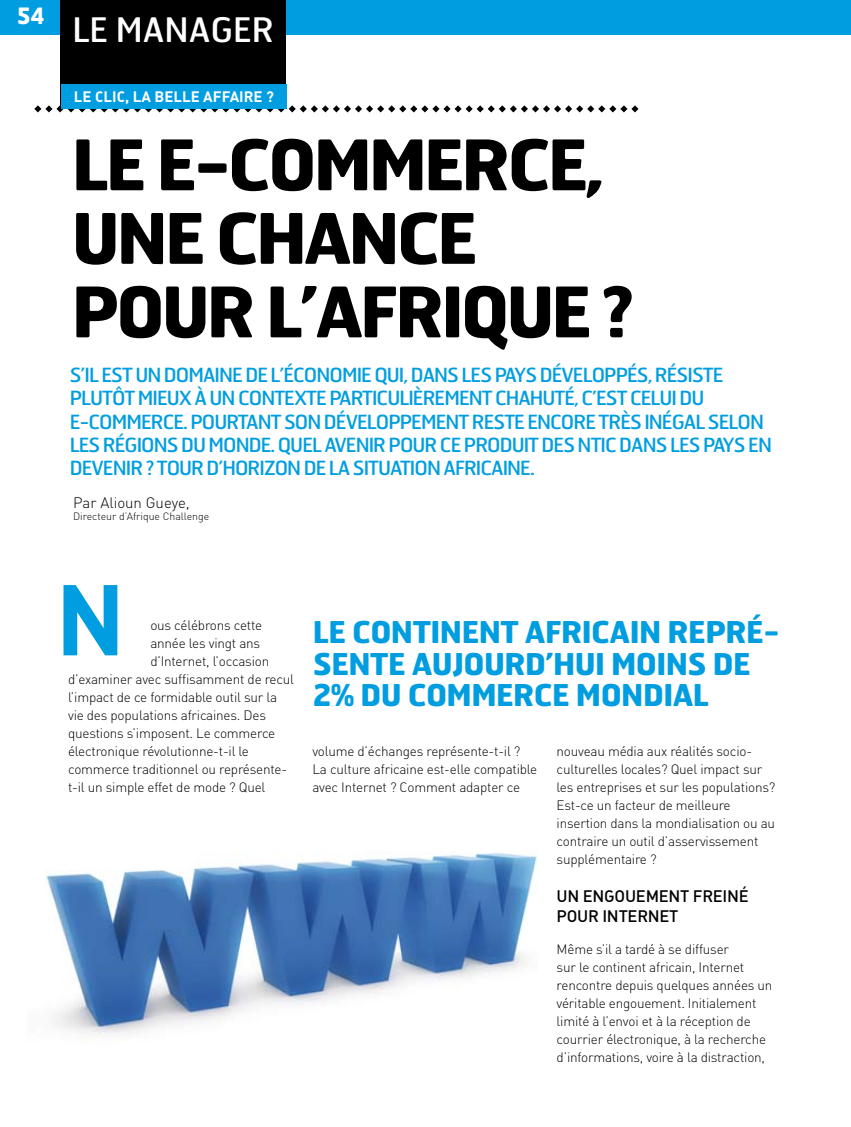
<style>
.page{position:relative;width:851px;height:1127px;background:#fff}
.page>*{position:absolute;margin:0;border:0;box-sizing:border-box;transform-origin:0 0}
.t1{font:700 98.7px "DIN";color:#009ee0}
.t2{font:700 69.45px/73.5px "Hermes";letter-spacing:-.05em;color:#000}
.t3{font:33.75px "Hermes";color:#fff}
.t4{font:700 30px/31.5px "Hermes";letter-spacing:-.02em;color:#009ee0}
.t5{font:700 22.5px "Hermes";color:#fff}
.t6{font:19.5px/23.4px "Hermes";letter-spacing:-.05em;color:#009ee0}
.t7{font:16.5px/19.8px "DIN Medium Alternate";letter-spacing:-.015em;color:#000}
.t8{font:15px "DIN Bold Alternate";color:#fff}
.t9{font:300 15px "DIN";color:#000}
.t10{font:13.5px/18px "DIN Light Alternate";letter-spacing:-.015em;color:#000}
.t11{font:300 10.5px "DIN";color:#000}
</style>
<div class="page">
<div style="left:0;top:0;width:419px;height:34px;background:#009ee0"></div>
<div style="left:419px;top:0;width:431px;height:34px;background:#009ee0"></div>
<svg style="left:34px;top:105px;width:604px;height:7px"></svg>
<div style="left:61px;top:0;width:225px;height:109px;background:#000"></div>
<img style="left:45px;top:852px;width:492px;height:185px">
<div style="left:61px;top:84px;width:225px;height:24px;background:#009ee0"></div>
<h3 class="t5" style="left:17px;top:1px;width:29px">54</h3>
<h3 class="t3" style="left:72px;top:8px;width:203px">LE MANAGER</h3>
<p class="t8" style="left:74px;top:87px;width:202px">LE CLIC, LA BELLE AFFAIRE ?</p>
<h2 class="t2" style="left:71px;top:126px;width:563px">LE E-COMMERCE,<br>UNE CHANCE<br>POUR L’AFRIQUE ?</h2>
<p class="t6" style="left:70px;top:362px;width:703px">S’IL EST UN DOMAINE DE L’ÉCONOMIE QUI, DANS LES PAYS DÉVELOPPÉS, RÉSISTE PLUTÔT MIEUX À UN CONTEXTE PARTICULIÈREMENT CHAHUTÉ, C’EST CELUI DU E-COMMERCE. POURTANT SON DÉVELOPPEMENT RESTE ENCORE TRÈS INÉGAL SELON LES RÉGIONS DU MONDE. QUEL AVENIR POUR CE PRODUIT DES NTIC DANS LES PAYS EN DEVENIR ? TOUR D’HORIZON DE LA SITUATION AFRICAINE.</p>
<p class="t9" style="left:73px;top:493px;width:118px">Par Alioun Gueye,</p>
<p class="t11" style="left:73px;top:510px;width:137px">Directeur d’Afrique Challenge</p>
<h1 class="t1" style="left:55px;top:555px;width:72px">N</h1>
<p class="t10" style="left:150px;top:616px;width:113px">ous célébrons cette</p>
<p class="t10" style="left:150px;top:634px;width:111px">année les vingt ans</p>
<p class="t10" style="left:150px;top:652px;width:120px">d’Internet, l’occasion</p>
<p class="t10" style="left:68px;top:670px;width:227px">d’examiner avec suffisamment de recul</p>
<p class="t10" style="left:68px;top:688px;width:210px">l’impact de ce formidable outil sur la</p>
<p class="t10" style="left:68px;top:706px;width:199px">vie des populations africaines. Des</p>
<p class="t10" style="left:68px;top:724px;width:209px">questions s’imposent. Le commerce</p>
<p class="t10" style="left:68px;top:742px;width:182px">électronique révolutionne-t-il le</p>
<p class="t10" style="left:68px;top:760px;width:220px">commerce traditionnel ou représente-</p>
<p class="t10" style="left:68px;top:778px;width:199px">t-il un simple effet de mode ? Quel</p>
<h3 class="t4" style="left:313px;top:615px;width:468px">LE CONTINENT AFRICAIN REPRÉ-<br>SENTE AUJOURD’HUI MOINS DE<br>2% DU COMMERCE MONDIAL</h3>
<p class="t10" style="left:312px;top:742px;width:226px">volume d’échanges représente-t-il ?<br>La culture africaine est-elle compatible avec Internet ? Comment adapter ce</p>
<p class="t10" style="left:556px;top:742px;width:220px">nouveau média aux réalités socio&shy;culturelles locales? Quel impact sur les entreprises et sur les populations?<br>Est-ce un facteur de meilleure insertion dans la mondialisation ou au contraire un outil d’asservissement supplémentaire ?</p>
<p class="t7" style="left:556px;top:885px;width:194px">UN ENGOUEMENT FREINÉ<br>POUR INTERNET</p>
<p class="t10" style="left:556px;top:940px;width:217px">Même s’il a tardé à se diffuser<br>sur le continent africain, Internet rencontre depuis quelques années un véritable engouement. Initialement limité à l’envoi et à la réception de courrier électronique, à la recherche d’informations, voire à la distraction,</p>
</div>
